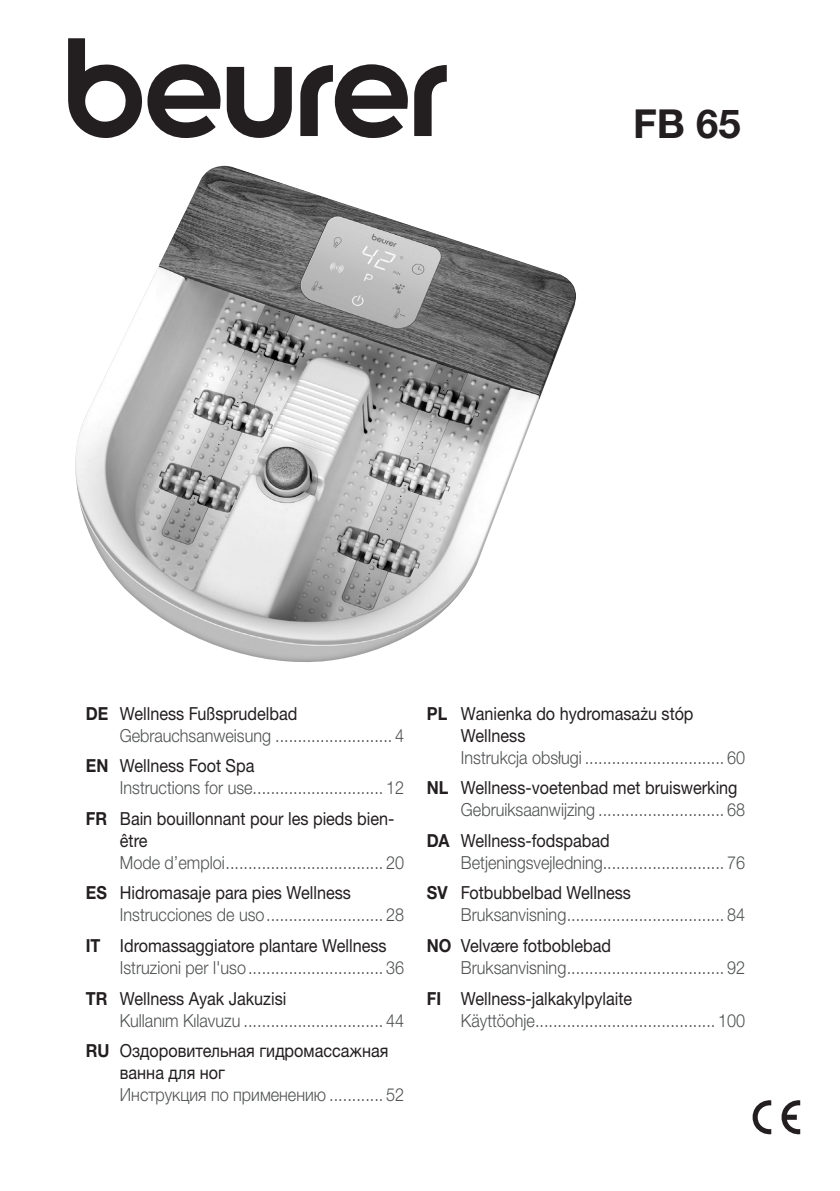
<style>
.page{position:relative;width:840px;height:1191px;background:#fff}
.page>*{position:absolute;margin:0;border:0;box-sizing:border-box;transform-origin:0 0}
.t1{font:700 40px "Helvetica Neue LTW1 G";color:#231f20}
.t2{font:300 18px/30.6px "Helvetica Neue LTW1 G";color:#4f5152;scale:.9 1}
.t3{font:18px/22px "Helvetica Neue LTW1 G";color:#231f20;scale:.9 1}
.s1{font-weight:700;color:#231f20}
.s2{font-weight:400;color:#231f20}
.s3{font-weight:700}
</style>
<div class="page">
<svg style="left:68px;top:38px;width:378px;height:100px"></svg>
<svg style="left:752px;top:1100px;width:18px;height:34px"></svg>
<svg style="left:781px;top:1100px;width:18px;height:34px"></svg>
<img style="left:75px;top:166px;width:501px;height:496px">
<h1 class="t1" style="left:632px;top:99px;width:109px">FB 65</h1>
<p class="t2" style="left:120px;top:702px;width:317px;line-height:22px;text-indent:-34px"><span class="s1">DE</span> <span class="s2">Wellness Fußsprudelbad<br></span>Gebrauchsanweisung .......................... 4</p>
<p class="t2" style="left:120px;top:755px;width:317px;line-height:22px;text-indent:-34px"><span class="s1">EN</span> <span class="s2">Wellness Foot Spa<br></span>Instructions for use............................. 12</p>
<p class="t3" style="left:120px;top:807px;width:306px;text-indent:-34px"><span class="s3">FR</span> Bain bouillonnant pour les pieds bien&shy;être</p>
<p class="t2" style="left:86px;top:847px;width:355px;text-indent:34px">Mode d’emploi................................... 20<br><span class="s1">ES</span> <span class="s2">Hidromasaje para pies Wellness</span></p>
<p class="t2" style="left:86px;top:899px;width:355px;text-indent:34px">Instrucciones de uso.......................... 28<br><span class="s1">IT</span> <span class="s2">Idromassaggiatore plantare Wellness</span></p>
<p class="t2" style="left:86px;top:952px;width:355px;text-indent:34px">Istruzioni per l'uso.............................. 36<br><span class="s1">TR</span> <span class="s2">Wellness Ayak Jakuzisi</span></p>
<p class="t2" style="left:86px;top:1004px;width:355px;text-indent:34px">Kullanım Kılavuzu ............................... 44<br><span class="s1">RU</span> <span class="s2">Оздоровительная гидромассажная</span></p>
<p class="t3" style="left:120px;top:1061px;width:118px">ванна для ног</p>
<p class="t2" style="left:120px;top:1079px;width:317px">Инструкция по применению ............ 52</p>
<p class="t3" style="left:460px;top:702px;width:260px;text-indent:-34px"><span class="s3">PL</span> Wanienka do hydromasażu stóp<br>Wellness</p>
<p class="t2" style="left:426px;top:742px;width:355px;text-indent:34px">Instrukcja obsługi ............................... 60<br><span class="s1">NL</span> <span class="s2">Wellness-voetenbad met bruiswerking</span></p>
<p class="t2" style="left:426px;top:794px;width:355px;text-indent:34px">Gebruiksaanwijzing ............................ 68<br><span class="s1">DA</span> <span class="s2">Wellness-fodspabad</span></p>
<p class="t2" style="left:426px;top:847px;width:355px;text-indent:34px">Betjeningsvejledning........................... 76<br><span class="s1">SV</span> <span class="s2">Fotbubbelbad Wellness</span></p>
<p class="t2" style="left:426px;top:899px;width:355px;text-indent:34px">Bruksanvisning................................... 84<br><span class="s1">NO</span> <span class="s2">Velvære fotboblebad</span></p>
<p class="t2" style="left:426px;top:952px;width:355px;text-indent:34px">Bruksanvisning................................... 92<br><span class="s1">FI</span> <span class="s2">Wellness-jalkakylpylaite</span></p>
<p class="t2" style="left:460px;top:1004px;width:317px">Käyttöohje........................................ 100</p>
</div>
